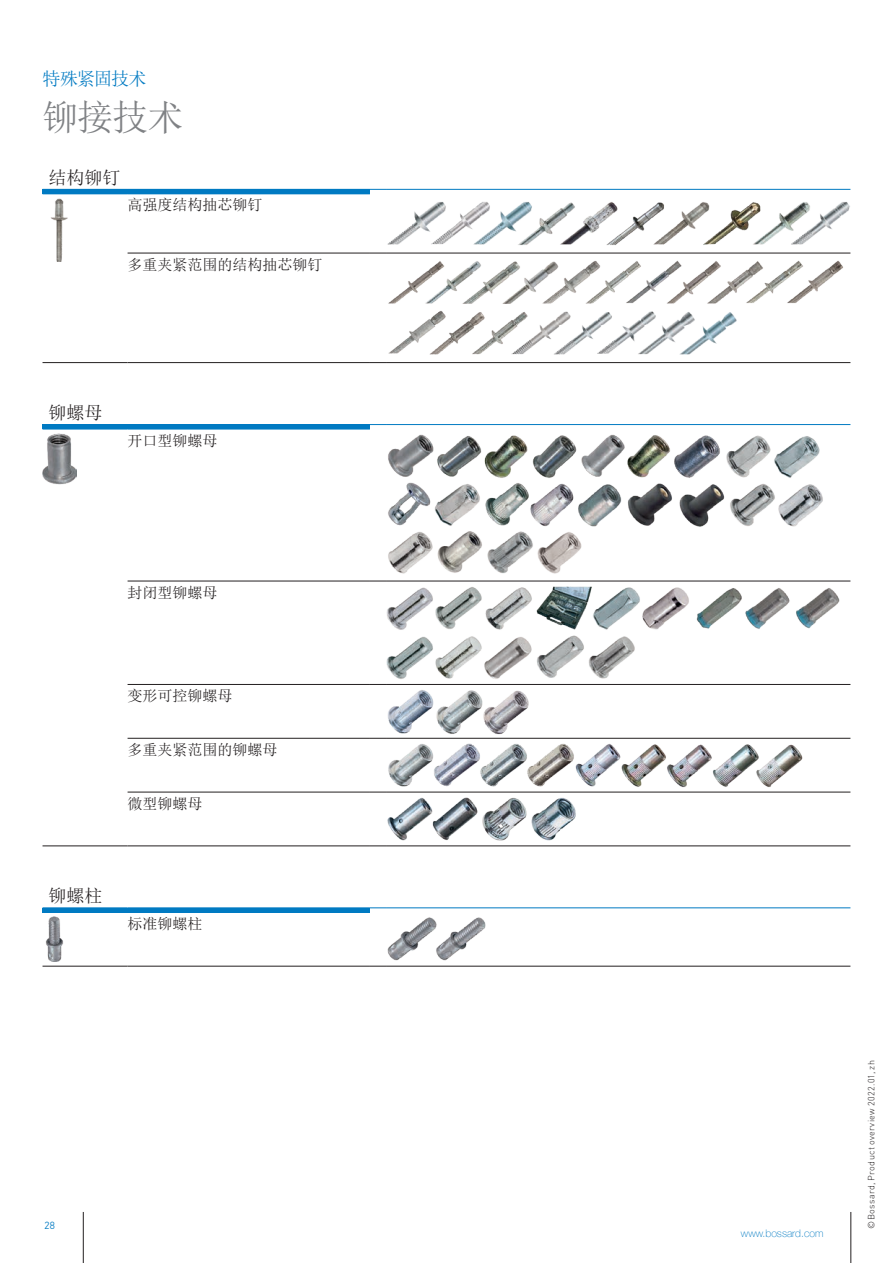
<style>
.page{position:relative;width:893px;height:1263px;background:#fff}
.page>*{position:absolute;margin:0;border:0;box-sizing:border-box;transform-origin:0 0}
.t1{font:36px "N Sim Sun";color:#808285}
.t2{font:18px "Sim Sun";color:#231f20}
.t3{font:18px "Sim Sun";letter-spacing:-.055em;color:#007ac2}
.t4{font:15px "Sim Sun";color:#231f20}
.t5{font:100 10.5px "Helvetica Neue LT Com";color:#007ac2}
.t6{font:300 10.5px "PFDIN Text Pro";color:#007ac2}
.t7{font:300 9px "DINOT";letter-spacing:.035em;color:#231f20}
</style>
<div class="page">
<hr style="left:850px;top:1212px;width:1px;height:51px;background:#231f20">
<hr style="left:83px;top:1212px;width:1px;height:51px;background:#231f20">
<div style="left:43px;top:189px;width:327px;height:5px;background:#007ac2"></div>
<svg style="left:370px;top:189px;width:17px;height:1px"></svg>
<hr style="left:387px;top:189px;width:463px;height:1px;background:#007ac2">
<hr style="left:43px;top:194px;width:85px;height:1px;background:#007ac2">
<hr style="left:128px;top:194px;width:242px;height:1px;background:#007ac2">
<hr style="left:128px;top:253px;width:242px;height:1px;background:#231f20">
<svg style="left:370px;top:253px;width:17px;height:1px"></svg>
<hr style="left:387px;top:253px;width:463px;height:1px;background:#231f20">
<hr style="left:43px;top:362px;width:85px;height:1px;background:#231f20">
<hr style="left:128px;top:362px;width:242px;height:1px;background:#231f20">
<svg style="left:370px;top:362px;width:17px;height:1px"></svg>
<hr style="left:387px;top:362px;width:463px;height:1px;background:#231f20">
<img style="left:50px;top:198px;width:18px;height:64px">
<img style="left:387px;top:202px;width:463px;height:43px">
<img style="left:388px;top:260px;width:455px;height:95px">
<hr style="left:43px;top:425px;width:327px;height:4px;background:#007ac2">
<hr style="left:43px;top:424px;width:85px;height:1px;background:#007ac2">
<hr style="left:128px;top:424px;width:242px;height:1px;background:#007ac2">
<svg style="left:370px;top:424px;width:17px;height:1px"></svg>
<hr style="left:387px;top:424px;width:463px;height:1px;background:#007ac2">
<hr style="left:43px;top:429px;width:85px;height:1px;background:#007ac2">
<hr style="left:128px;top:429px;width:242px;height:1px;background:#007ac2">
<hr style="left:128px;top:581px;width:242px;height:1px;background:#231f20">
<svg style="left:370px;top:581px;width:17px;height:1px"></svg>
<hr style="left:387px;top:581px;width:463px;height:1px;background:#231f20">
<hr style="left:128px;top:684px;width:242px;height:1px;background:#231f20">
<svg style="left:370px;top:684px;width:17px;height:1px"></svg>
<hr style="left:387px;top:684px;width:463px;height:1px;background:#231f20">
<hr style="left:128px;top:738px;width:242px;height:1px;background:#231f20">
<svg style="left:370px;top:738px;width:17px;height:1px"></svg>
<hr style="left:387px;top:738px;width:463px;height:1px;background:#231f20">
<hr style="left:128px;top:792px;width:242px;height:1px;background:#231f20">
<svg style="left:370px;top:792px;width:17px;height:1px"></svg>
<hr style="left:387px;top:792px;width:463px;height:1px;background:#231f20">
<hr style="left:43px;top:846px;width:85px;height:1px;background:#231f20">
<hr style="left:128px;top:846px;width:242px;height:1px;background:#231f20">
<svg style="left:370px;top:846px;width:17px;height:1px"></svg>
<hr style="left:387px;top:846px;width:463px;height:1px;background:#231f20">
<img style="left:43px;top:433px;width:33px;height:51px">
<img style="left:388px;top:434px;width:435px;height:140px">
<img style="left:387px;top:586px;width:453px;height:93px">
<img style="left:388px;top:690px;width:141px;height:44px">
<img style="left:388px;top:743px;width:415px;height:45px">
<img style="left:387px;top:797px;width:189px;height:44px">
<hr style="left:43px;top:908px;width:327px;height:4px;background:#007ac2">
<hr style="left:43px;top:907px;width:85px;height:1px;background:#007ac2">
<hr style="left:128px;top:907px;width:242px;height:1px;background:#007ac2">
<svg style="left:370px;top:907px;width:17px;height:1px"></svg>
<hr style="left:387px;top:907px;width:463px;height:1px;background:#007ac2">
<hr style="left:43px;top:912px;width:85px;height:1px;background:#007ac2">
<hr style="left:128px;top:912px;width:242px;height:1px;background:#007ac2">
<hr style="left:43px;top:966px;width:85px;height:1px;background:#231f20">
<hr style="left:128px;top:966px;width:242px;height:1px;background:#231f20">
<svg style="left:370px;top:966px;width:17px;height:1px"></svg>
<hr style="left:387px;top:966px;width:463px;height:1px;background:#231f20">
<img style="left:46px;top:916px;width:17px;height:46px">
<img style="left:387px;top:917px;width:99px;height:44px">
<p class="t3" style="left:43px;top:69px;width:106px">特殊紧固技术</p>
<h1 class="t1" style="left:43px;top:99px;width:142px">铆接技术</h1>
<p class="t2" style="left:49px;top:168px;width:74px">结构铆钉</p>
<p class="t4" style="left:128px;top:197px;width:136px">高强度结构抽芯铆钉</p>
<p class="t4" style="left:128px;top:257px;width:197px">多重夹紧范围的结构抽芯铆钉</p>
<p class="t2" style="left:49px;top:403px;width:55px">铆螺母</p>
<p class="t4" style="left:128px;top:433px;width:91px">开口型铆螺母</p>
<p class="t4" style="left:128px;top:585px;width:91px">封闭型铆螺母</p>
<p class="t4" style="left:128px;top:688px;width:106px">变形可控铆螺母</p>
<p class="t4" style="left:128px;top:742px;width:151px">多重夹紧范围的铆螺母</p>
<p class="t4" style="left:128px;top:796px;width:76px">微型铆螺母</p>
<p class="t2" style="left:49px;top:887px;width:55px">铆螺柱</p>
<p class="t4" style="left:128px;top:916px;width:76px">标准铆螺柱</p>
<p class="t6" style="left:45px;top:1219px;width:12px">28</p>
<p class="t5" style="left:741px;top:1227px;width:84px">www.bossard.com</p>
<p class="t7" style="left:865px;top:1228px;width:170px;rotate:-90deg">©Bossard, Product overview 2022.01, zh</p>
</div>
